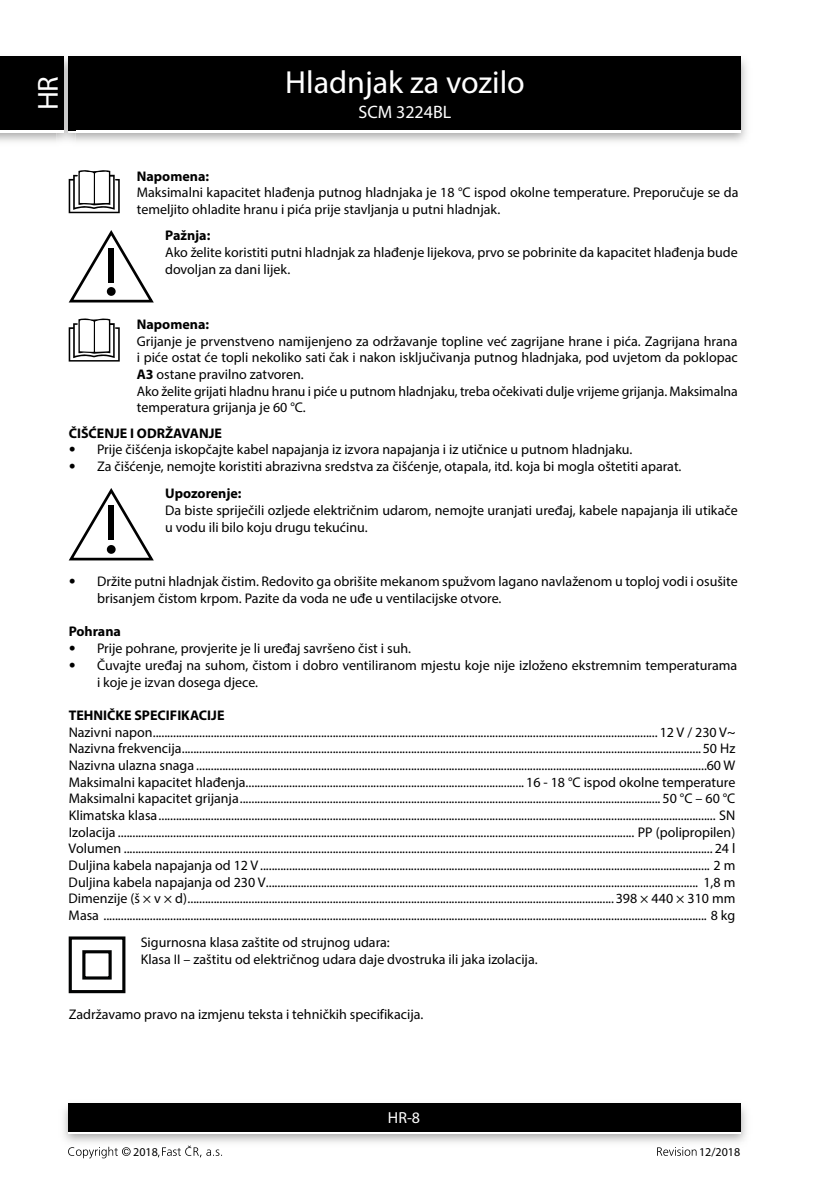
<style>
.page{position:relative;width:840px;height:1191px;background:#fff}
.page>*{position:absolute;margin:0;border:0;box-sizing:border-box;transform-origin:0 0}
.t1{font:32px "Myriad Pro";color:#fff}
.t2{font:29px "Myriad Pro";color:#fff}
.t3{font:18px "Myriad Pro";color:#fff}
.t4{font:16px "Myriad Pro";color:#fff}
.t5{font:14px/16.6px "Myriad Pro";color:#000}
.t6{font:700 14px "Myriad Pro";color:#000}
.t7{font:12px "Myriad Pro";color:#000}
.s1{font-weight:700}
.s2{font-family:"Frutiger CE"}
</style>
<div class="page">
<img style="left:0;top:56px;width:747px;height:86px">
<div style="left:68px;top:59px;width:672px;height:74px;background:#fff"></div>
<div style="left:68px;top:57px;width:672px;height:73px;background:#000"></div>
<img style="left:63px;top:1103px;width:684px;height:40px">
<div style="left:68px;top:1106px;width:672px;height:28px;background:linear-gradient(to right,#fff,#fff)"></div>
<div style="left:68px;top:1103px;width:672px;height:28px;background:#000"></div>
<img style="left:57px;top:56px;width:18px;height:86px">
<img style="left:68px;top:130px;width:7px;height:3px">
<svg style="left:68px;top:57px;width:7px;height:2px"></svg>
<img style="left:68px;top:59px;width:7px;height:71px">
<div style="left:0;top:59px;width:64px;height:74px;background:#fff"></div>
<div style="left:0;top:57px;width:64px;height:73px;background:#000"></div>
<svg style="left:68px;top:1146px;width:62px;height:12px"></svg>
<svg style="left:158px;top:1145px;width:64px;height:12px"></svg>
<svg style="left:657px;top:1147px;width:39px;height:8px"></svg>
<svg style="left:69px;top:170px;width:51px;height:43px"></svg>
<svg style="left:69px;top:230px;width:85px;height:72px"></svg>
<div style="left:108px;top:247px;width:6px;height:35px;background:#000"></div>
<div style="left:107px;top:287px;width:9px;height:9px;background:#000;border-radius:50%"></div>
<svg style="left:69px;top:318px;width:51px;height:43px"></svg>
<svg style="left:69px;top:488px;width:85px;height:72px"></svg>
<div style="left:108px;top:505px;width:6px;height:35px;background:#000"></div>
<div style="left:107px;top:545px;width:9px;height:9px;background:#000;border-radius:50%"></div>
<div style="left:69px;top:936px;width:56px;height:57px;border:3px solid #010202"></div>
<div style="left:82px;top:950px;width:30px;height:29px;border:3px solid #010202"></div>
<h2 class="t2" style="left:30px;top:110px;width:36px;rotate:-90deg">HR</h2>
<h1 class="t1" style="left:285px;top:62px;width:241px">Hladnjak za vozilo</h1>
<p class="t3" style="left:358px;top:101px;width:94px">SCM 3224BL</p>
<p class="t6" style="left:137px;top:167px;width:74px">Napomena:</p>
<p class="t5" style="left:137px;top:184px;width:602px">Maksimalni kapacitet hlađenja putnog hladnjaka je 18 °C ispod okolne temperature. Preporučuje se da temeljito ohladite hranu i pića prije stavljanja u putni hladnjak.</p>
<p class="t6" style="left:165px;top:227px;width:47px">Pažnja:</p>
<p class="t5" style="left:165px;top:244px;width:574px">Ako želite koristiti putni hladnjak za hlađenje lijekova, prvo se pobrinite da kapacitet hlađenja bude dovoljan za dani lijek.</p>
<p class="t6" style="left:137px;top:315px;width:74px">Napomena:</p>
<p class="t5" style="left:137px;top:332px;width:602px">Grijanje je prvenstveno namijenjeno za održavanje topline već zagrijane hrane i pića. Zagrijana hrana i piće ostat će topli nekoliko sati čak i nakon isključivanja putnog hladnjaka, pod uvjetom da poklopac <span class="s1">A3</span> ostane pravilno zatvoren.<br>Ako želite grijati hladnu hranu i piće u putnom hladnjaku, treba očekivati dulje vrijeme grijanja. Maksimalna temperatura grijanja je 60 °C.</p>
<p class="t6" style="left:69px;top:424px;width:155px">ČIŠĆENJE I ODRŽAVANJE</p>
<p class="t5" style="left:69px;top:441px;width:565px"><span class="s2">•</span> Prije čišćenja iskopčajte kabel napajanja iz izvora napajanja i iz utičnice u putnom hladnjaku.</p>
<p class="t5" style="left:165px;top:453px;width:517px;line-height:27.2px;text-indent:-96px"><span class="s2">•</span> Za čišćenje, nemojte koristiti abrazivna sredstva za čišćenje, otapala, itd. koja bi mogla oštetiti aparat.<br><span class="s1">Upozorenje:</span></p>
<p class="t5" style="left:165px;top:502px;width:573px">Da biste spriječili ozljede električnim udarom, nemojte uranjati uređaj, kabele napajanja ili utikače u vodu ili bilo koju drugu tekućinu.</p>
<p class="t5" style="left:97px;top:572px;width:642px;text-indent:-28px"><span class="s2">•</span> Držite putni hladnjak čistim. Redovito ga obrišite mekanom spužvom lagano navlaženom u toploj vodi i osušite brisanjem čistom krpom. Pazite da voda ne uđe u ventilacijske otvore.</p>
<p class="t6" style="left:69px;top:622px;width:54px">Pohrana</p>
<p class="t5" style="left:69px;top:640px;width:344px"><span class="s2">•</span> Prije pohrane, provjerite je li uređaj savršeno čist i suh.</p>
<p class="t5" style="left:97px;top:656px;width:641px;text-indent:-28px"><span class="s2">•</span> Čuvajte uređaj na suhom, čistom i dobro ventiliranom mjestu koje nije izloženo ekstremnim temperaturama i koje je izvan dosega djece.</p>
<p class="t6" style="left:69px;top:706px;width:157px">TEHNIČKE SPECIFIKACIJE</p>
<p class="t5" style="left:69px;top:723px;width:668px;text-align:justify">Nazivni napon.............................................................................................................................................................................. 12 V / 230 V~ Nazivna frekvencija...................................................................................................................................................................................50 Hz Nazivna ulazna snaga ................................................................................................................................................................................60 W Maksimalni kapacitet hlađenja................................................................................................ 16 - 18 °C ispod okolne temperature Maksimalni kapacitet grijanja................................................................................................................................................. 50 °C – 60 °C Klimatska klasa................................................................................................................................................................................................ SN Izolacija .................................................................................................................................................................................. PP (polipropilen)<br>Volumen ........................................................................................................................................................................................................... 24 l Duljina kabela napajanja od 12 V........................................................................................................................................................... 2 m Duljina kabela napajanja od 230 V..................................................................................................................................................... 1,8 m Dimenzije (š × v × d)...................................................................................................................................................398 × 440 × 310 mm Masa ................................................................................................................................................................................................................ 8 kg</p>
<p class="t5" style="left:141px;top:934px;width:398px">Sigurnosna klasa zaštite od strujnog udara:<br>Klasa II – zaštitu od električnog udara daje dvostruka ili jaka izolacija.</p>
<p class="t5" style="left:69px;top:1006px;width:356px">Zadržavamo pravo na izmjenu teksta i tehničkih specifikacija.</p>
<p class="t4" style="left:388px;top:1108px;width:34px">HR-8</p>
<p class="t7" style="left:133px;top:1144px;width:26px">2018</p>
<p class="t7" style="left:698px;top:1144px;width:43px">12/2018</p>
</div>
